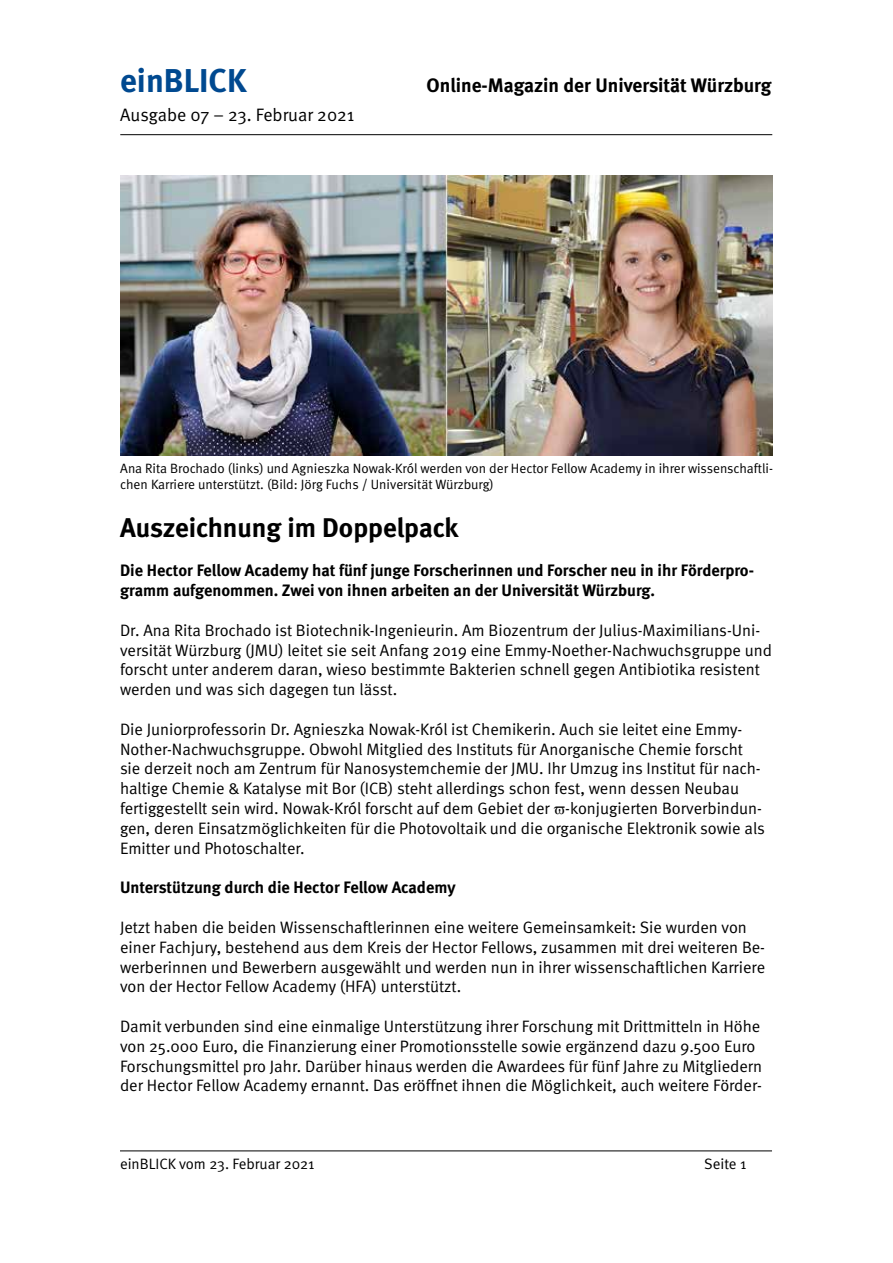
<style>
.page{position:relative;width:893px;height:1263px;background:#fff}
.page>*{position:absolute;margin:0;border:0;box-sizing:border-box;transform-origin:0 0}
.t1{font:700 33px "Meta";color:#004990}
.t2{font:700 27px "Meta";color:#000}
.t3{font:700 19.5px "Meta";color:#000}
.t4{font:18px "Meta Normal";color:#000}
.t5{font:16.5px/19.8px "Meta Normal";color:#000}
.t6{font:700 16.5px/19.8px "Meta";color:#000}
.t7{font:15px "Meta Normal";color:#000}
.t8{font:13.5px/16.2px "Meta Normal";color:#000}
</style>
<div class="page">
<hr style="left:120px;top:134px;width:652px;height:1px;background:#000">
<hr style="left:120px;top:1150px;width:652px;height:1px;background:#000">
<img style="left:120px;top:175px;width:653px;height:280px">
<h1 class="t1" style="left:120px;top:61px;width:128px">einBLICK</h1>
<p class="t3" style="left:427px;top:74px;width:346px">Online-Magazin der Universität Würzburg</p>
<p class="t4" style="left:120px;top:105px;width:236px">Ausgabe 07 – 23. Februar 2021</p>
<p class="t8" style="left:120px;top:460px;width:654px">Ana Rita Brochado (links) und Agnieszka Nowak-Król werden von der Hector Fellow Academy in ihrer wissenschaftli&shy;chen Karriere unterstützt. (Bild: Jörg Fuchs / Universität Würzburg)</p>
<h2 class="t2" style="left:120px;top:511px;width:340px">Auszeichnung im Doppelpack</h2>
<p class="t6" style="left:120px;top:561px;width:635px">Die Hector Fellow Academy hat fünf junge Forscherinnen und Forscher neu in ihr Förderpro&shy;gramm aufgenommen. Zwei von ihnen arbeiten an der Universität Würzburg.</p>
<p class="t5" style="left:120px;top:620px;width:653px">Dr. Ana Rita Brochado ist Biotechnik-Ingenieurin. Am Biozentrum der Julius-Maximilians-Uni&shy;versität Würzburg (JMU) leitet sie seit Anfang 2019 eine Emmy-Noether-Nachwuchsgruppe und forscht unter anderem daran, wieso bestimmte Bakterien schnell gegen Antibiotika resistent werden und was sich dagegen tun lässt.</p>
<p class="t5" style="left:120px;top:719px;width:646px">Die Juniorprofessorin Dr. Agnieszka Nowak-Król ist Chemikerin. Auch sie leitet eine Emmy-Nother-Nachwuchsgruppe. Obwohl Mitglied des Instituts für Anorganische Chemie forscht sie derzeit noch am Zentrum für Nanosystemchemie der JMU. Ihr Umzug ins Institut für nach&shy;haltige Chemie &amp; Katalyse mit Bor (ICB) steht allerdings schon fest, wenn dessen Neubau fertiggestellt sein wird. Nowak-Król forscht auf dem Gebiet der -konjugierten Borverbindun&shy;gen, deren Einsatzmöglichkeiten für die Photovoltaik und die organische Elektronik sowie als Emitter und Photoschalter.</p>
<p class="t6" style="left:120px;top:877px;width:337px">Unterstützung durch die Hector Fellow Academy</p>
<p class="t5" style="left:120px;top:917px;width:647px">Jetzt haben die beiden Wissenschaftlerinnen eine weitere Gemeinsamkeit: Sie wurden von einer Fachjury, bestehend aus dem Kreis der Hector Fellows, zusammen mit drei weiteren Be&shy;werberinnen und Bewerbern ausgewählt und werden nun in ihrer wissenschaftlichen Karriere von der Hector Fellow Academy (HFA) unterstützt.</p>
<p class="t5" style="left:120px;top:1016px;width:644px">Damit verbunden sind eine einmalige Unterstützung ihrer Forschung mit Drittmitteln in Höhe von 25.000 Euro, die Finanzierung einer Promotionsstelle sowie ergänzend dazu 9.500 Euro Forschungsmittel pro Jahr. Darüber hinaus werden die Awardees für fünf Jahre zu Mitgliedern der Hector Fellow Academy ernannt. Das eröffnet ihnen die Möglichkeit, auch weitere Förder-</p>
<p class="t7" style="left:120px;top:1155px;width:196px">einBLICK vom 23. Februar 2021</p>
<p class="t7" style="left:704px;top:1155px;width:44px">Seite 1</p>
</div>
